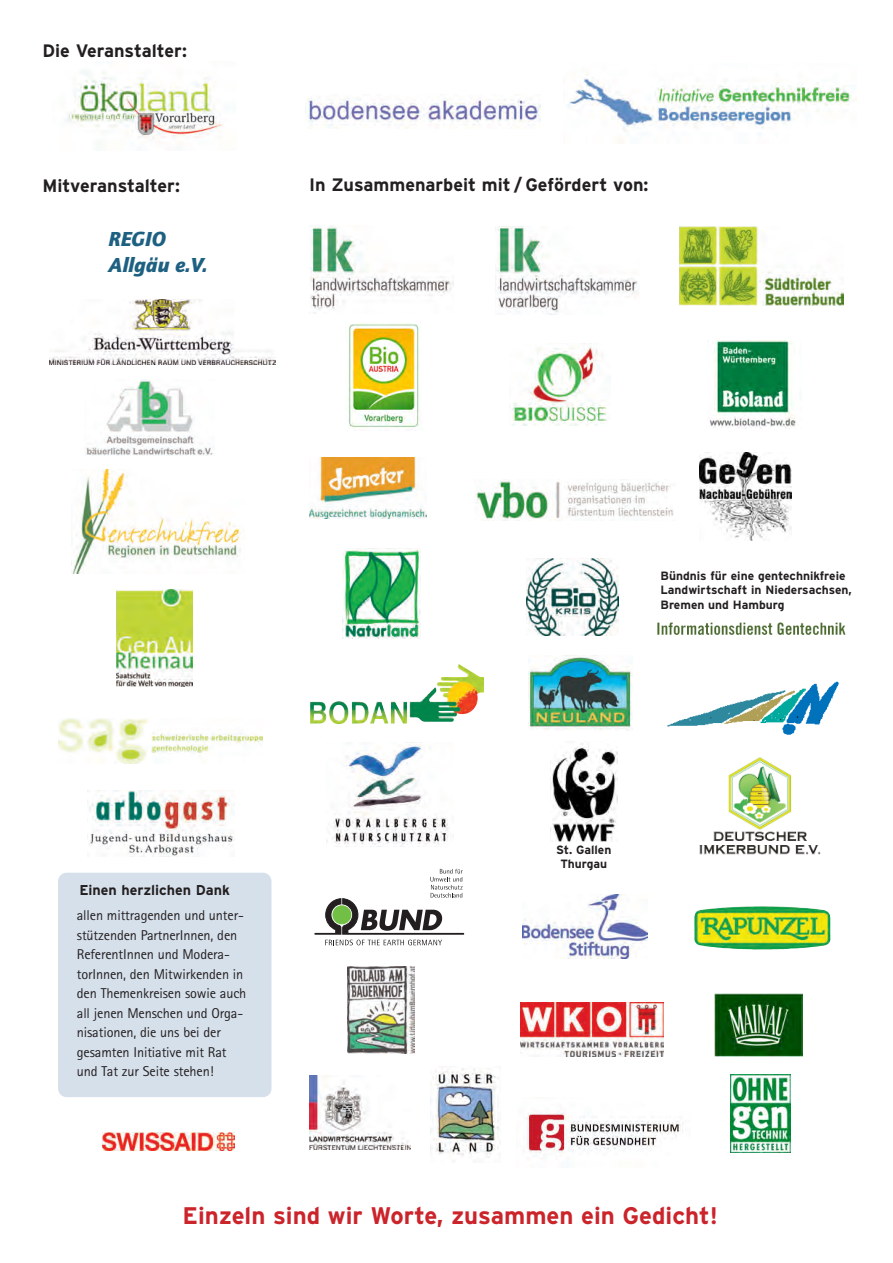
<style>
.page{position:relative;width:893px;height:1263px;background:#fff}
.page>*{position:absolute;margin:0;border:0;box-sizing:border-box;transform-origin:0 0}
.t1{font:700 24px "Interstate";color:#cb242b}
.t2{font:italic 900 21px/25.2px "Quay Itc T";color:#1e6081}
.t3{font:700 18px "Interstate";color:#231f20}
.t4{font:14.25px/19.5px "Agfa Rotis Sans Serif";letter-spacing:-.01em;color:#231f20}
.t5{font:700 14.25px "Interstate";color:#231f20}
.t6{font:700 12px/14.4px "Interstate";color:#231f20}
</style>
<div class="page">
<img style="left:85px;top:380px;width:128px;height:75px">
<img style="left:529px;top:656px;width:103px;height:74px">
<svg style="left:315px;top:869px;width:149px;height:65px"></svg>
<svg style="left:325px;top:940px;width:117px;height:5px"></svg>
<img style="left:348px;top:323px;width:72px;height:105px">
<img style="left:511px;top:346px;width:100px;height:80px">
<img style="left:667px;top:681px;width:172px;height:54px">
<img style="left:523px;top:894px;width:124px;height:65px">
<img style="left:694px;top:906px;width:136px;height:44px">
<img style="left:66px;top:71px;width:157px;height:68px">
<img style="left:567px;top:72px;width:289px;height:72px">
<img style="left:309px;top:1075px;width:101px;height:75px">
<img style="left:309px;top:458px;width:118px;height:61px">
<img style="left:527px;top:559px;width:92px;height:76px">
<img style="left:347px;top:966px;width:68px;height:88px">
<img style="left:343px;top:548px;width:78px;height:90px">
<img style="left:699px;top:452px;width:92px;height:88px">
<img style="left:72px;top:469px;width:171px;height:104px">
<img style="left:116px;top:589px;width:77px;height:98px">
<div style="left:58px;top:873px;width:213px;height:224px;background:#d6e0eb;border-radius:9px"></div>
<img style="left:658px;top:622px;width:188px;height:13px">
<img style="left:58px;top:719px;width:204px;height:45px">
<img style="left:88px;top:790px;width:147px;height:67px">
<img style="left:305px;top:94px;width:235px;height:34px">
<img style="left:527px;top:1113px;width:156px;height:44px">
<img style="left:309px;top:225px;width:144px;height:89px">
<img style="left:497px;top:227px;width:141px;height:88px">
<img style="left:679px;top:226px;width:164px;height:79px">
<img style="left:550px;top:743px;width:68px;height:99px">
<img style="left:326px;top:744px;width:123px;height:103px">
<img style="left:714px;top:993px;width:88px;height:63px">
<img style="left:699px;top:757px;width:122px;height:98px">
<img style="left:103px;top:1132px;width:131px;height:18px">
<img style="left:520px;top:1003px;width:143px;height:53px">
<img style="left:709px;top:340px;width:87px;height:89px">
<img style="left:730px;top:1074px;width:60px;height:79px">
<img style="left:409px;top:664px;width:75px;height:58px">
<img style="left:50px;top:299px;width:226px;height:65px">
<img style="left:431px;top:1066px;width:70px;height:96px">
<img style="left:476px;top:481px;width:198px;height:40px">
<p class="t3" style="left:43px;top:40px;width:146px">Die Veranstalter:</p>
<p class="t3" style="left:43px;top:175px;width:139px">Mitveranstalter:</p>
<p class="t3" style="left:309px;top:174px;width:341px">In Zusammenarbeit mit / Gefördert von:</p>
<h2 class="t2" style="left:109px;top:226px;width:101px">REGIO<br>Allgäu e.V.</h2>
<p class="t5" style="left:79px;top:882px;width:152px">Einen herzlichen Dank</p>
<p class="t4" style="left:77px;top:907px;width:171px">allen mittragenden und unter&shy;stützenden PartnerInnen, den<br>ReferentInnen und Modera - torInnen, den Mitwir kenden in den Themenkreisen sowie auch all jenen Menschen und Orga - nisationen, die uns bei der gesamten Initiative mit Rat und Tat zur Seite stehen!</p>
<p class="t6" style="left:660px;top:568px;width:193px">Bündnis für eine gentechnikfreie<br>Landwirtschaft in Niedersachsen,<br>Bremen und Hamburg</p>
<p class="t6" style="left:556px;top:843px;width:57px;line-height:13.5px;text-align:center">St. Gallen<br>Thurgau</p>
<h1 class="t1" style="left:182px;top:1201px;width:537px">Einzeln sind wir Worte, zusammen ein Gedicht!</h1>
</div>
